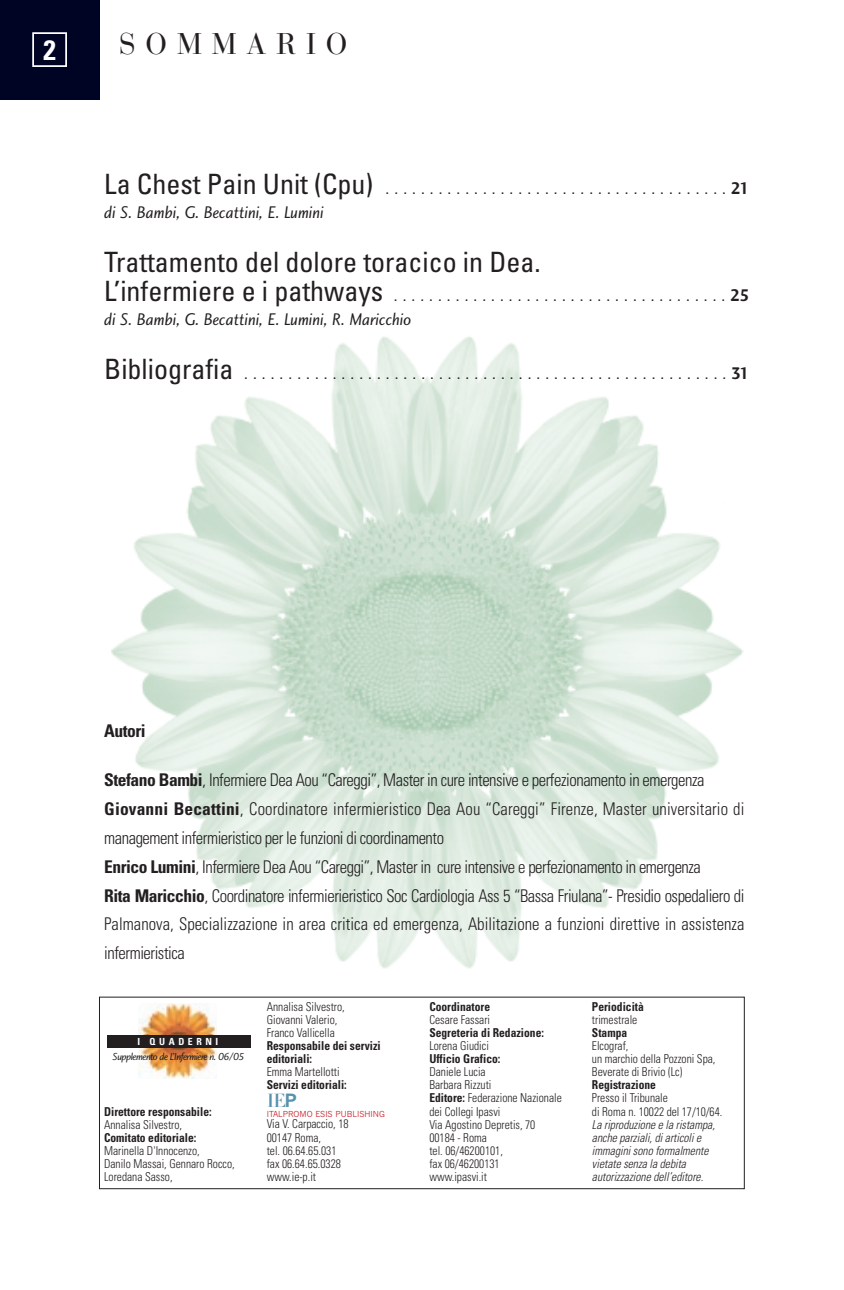
<style>
.page{position:relative;width:844px;height:1290px;background:#fff}
.page>*{position:absolute;margin:0;border:0;box-sizing:border-box;transform-origin:0 0}
.t1{font:29.75px "Bauer Bodoni";letter-spacing:.335em;color:#231f20}
.t2{font:condensed 28px "Univers";color:#231f20}
.t3{font:700 condensed 28px "Univers";color:#fff}
.t4{font:300 condensed 21px "Univers";color:#231f20;scale:.95 1}
.t5{font:18.72px "Didot LH Headline";color:#5793ac}
.t6{font:300 condensed 17.5px/28.9px "Univers";letter-spacing:-.025em;color:#231f20}
.t7{font:17.5px "Charlotte Sans Book Italic Plain";color:#231f20;scale:.95 1}
.t8{font:700 condensed 17.5px "Univers";letter-spacing:-.025em;color:#231f20}
.t9{font:300 condensed 12.25px/13.1px "Univers";color:#231f20;scale:.94 1}
.t10{font:700 condensed 12.25px/13.1px "Univers";color:#231f20;scale:.94 1}
.t11{font:italic 300 condensed 12.25px/13.1px "Univers";color:#231f20;scale:.94 1}
.t12{font:10.5px "Charlotte Sans Book Italic Plain";letter-spacing:-.055em;color:#231f20}
.t13{font:700 condensed 9.8px "Univers";letter-spacing:.365em;color:#fff}
.t14{font:8.22px "News Gothic";color:#c8242b}
.s1{font-weight:400;font-size:28px}
.s2{font-family:"Charlotte Sans Bold Plain";font-weight:400;font-stretch:normal;font-size:17.5px}
.s3{font-weight:700}
.s4{font-family:"News Gothic";font-weight:700;font-size:18.03px}
</style>
<div class="page">
<img style="left:111px;top:336px;width:632px;height:633px">
<img style="left:139px;top:1003px;width:77px;height:76px">
<div style="left:0;top:0;width:99px;height:99px;background:#000424"></div>
<div style="left:32px;top:32px;width:35px;height:35px;border:2px solid #fff"></div>
<div style="left:99px;top:997px;width:645px;height:192px;border:1px solid #231f20"></div>
<div style="left:107px;top:1035px;width:143px;height:12px;background:#231f20"></div>
<h2 class="t3" style="left:43px;top:39px;width:14px">2</h2>
<h1 class="t1" style="left:119px;top:32px;width:230px">SOMMARIO</h1>
<p class="t4" style="left:104px;top:179px;width:680px"><span class="s1">La Chest Pain Unit (Cpu)</span> . . . . . . . . . . . . . . . . . . . . . . . . . . . . . . . . . . . . . . . <span class="s2">21</span></p>
<p class="t7" style="left:104px;top:206px;width:233px">di S. Bambi, G. Becattini, E. Lumini</p>
<h2 class="t2" style="left:104px;top:251px;width:438px">Trattamento del dolore toracico in Dea.</h2>
<p class="t4" style="left:104px;top:285px;width:680px"><span class="s1">L’infermiere e i pathways</span> . . . . . . . . . . . . . . . . . . . . . . . . . . . . . . . . . . . . . . <span class="s2">25</span></p>
<p class="t7" style="left:104px;top:313px;width:325px">di S. Bambi, G. Becattini, E. Lumini, R. Maricchio</p>
<p class="t4" style="left:104px;top:363px;width:680px"><span class="s1">Bibliografia</span> . . . . . . . . . . . . . . . . . . . . . . . . . . . . . . . . . . . . . . . . . . . . . . . . . . . . . . . <span class="s2">31</span></p>
<p class="t8" style="left:104px;top:724px;width:43px">Autori</p>
<p class="t6" style="left:104px;top:767px;width:641px"><span class="s3">Stefano Bambi</span>, Infermiere Dea Aou “Careggi”, Master in cure intensive e perfezionamento in emergenza <span class="s3">Giovanni Becattini</span>, Coordinatore infermieristico Dea Aou “Careggi” Firenze, Master universitario di management infermieristico per le funzioni di coordinamento<br><span class="s3">Enrico Lumini</span>, Infermiere Dea Aou “Careggi”, Master in cure intensive e perfezionamento in emergenza<br><span class="s3">Rita Maricchio</span>, Coordinatore infermierieristico Soc Cardiologia Ass 5 “Bassa Friulana”- Presidio ospedaliero di Palmanova, Specializzazione in area critica ed emergenza, Abilitazione a funzioni direttive in assistenza infermieristica</p>
<p class="t13" style="left:137px;top:1038px;width:82px">I QUADERNI</p>
<p class="t12" style="left:112px;top:1052px;width:134px">Supplemento de L’Infermiere n. 06/05</p>
<p class="t10" style="left:104px;top:1106px;width:116px">Direttore responsabile:</p>
<p class="t9" style="left:104px;top:1119px;width:85px">Annalisa Silvestro,</p>
<p class="t10" style="left:104px;top:1132px;width:100px">Comitato editoriale:</p>
<p class="t9" style="left:104px;top:1145px;width:140px">Marinella D'Innocenzo,<br>Danilo Massai, Gennaro Rocco,<br>Loredana Sasso,</p>
<p class="t9" style="left:267px;top:1001px;width:85px">Annalisa Silvestro,<br>Giovanni Valerio,<br>Franco Vallicella</p>
<p class="t10" style="left:267px;top:1040px;width:123px">Responsabile dei servizi editoriali:</p>
<p class="t9" style="left:267px;top:1066px;width:79px">Emma Martellotti</p>
<p class="t10" style="left:267px;top:1079px;width:87px">Servizi editoriali:</p>
<p class="t5" style="left:267px;top:1093px;width:32px">IE<span class="s4">P</span></p>
<p class="t14" style="left:267px;top:1110px;width:120px">ITALPROMO ESIS PUBLISHING</p>
<p class="t9" style="left:267px;top:1119px;width:89px">Via V. Carpaccio, 18<br>00147 Roma,<br>tel. 06.64.65.031 fax 06.64.65.0328 www.ie-p.it</p>
<p class="t10" style="left:429px;top:1001px;width:66px">Coordinatore</p>
<p class="t9" style="left:429px;top:1014px;width:66px">Cesare Fassari</p>
<p class="t10" style="left:429px;top:1027px;width:123px">Segreteria di Redazione:</p>
<p class="t9" style="left:429px;top:1040px;width:65px">Lorena Giudici</p>
<p class="t10" style="left:429px;top:1053px;width:77px">Ufficio Grafico:</p>
<p class="t9" style="left:429px;top:1066px;width:142px">Daniele Lucia<br>Barbara Rizzuti<br><span class="s3">Editore:</span> Federazione Nazionale dei Collegi Ipasvi<br>Via Agostino Depretis, 70<br>00184 - Roma<br>tel. 06/46200101,<br>fax 06/46200131<br>www.ipasvi.it</p>
<p class="t10" style="left:592px;top:1001px;width:57px">Periodicità</p>
<p class="t9" style="left:592px;top:1014px;width:50px">trimestrale</p>
<p class="t10" style="left:592px;top:1027px;width:39px">Stampa</p>
<p class="t9" style="left:592px;top:1040px;width:133px">Elcograf,<br>un marchio della Pozzoni Spa,<br>Beverate di Brivio (Lc)</p>
<p class="t10" style="left:592px;top:1079px;width:70px">Registrazione</p>
<p class="t9" style="left:592px;top:1093px;width:140px">Presso il Tribunale<br>di Roma n. 10022 del 17/10/64.</p>
<p class="t11" style="left:592px;top:1119px;width:132px">La riproduzione e la ristampa, anche parziali, di articoli e immagini sono formalmente vietate senza la debita autorizzazione dell’editore.</p>
</div>
